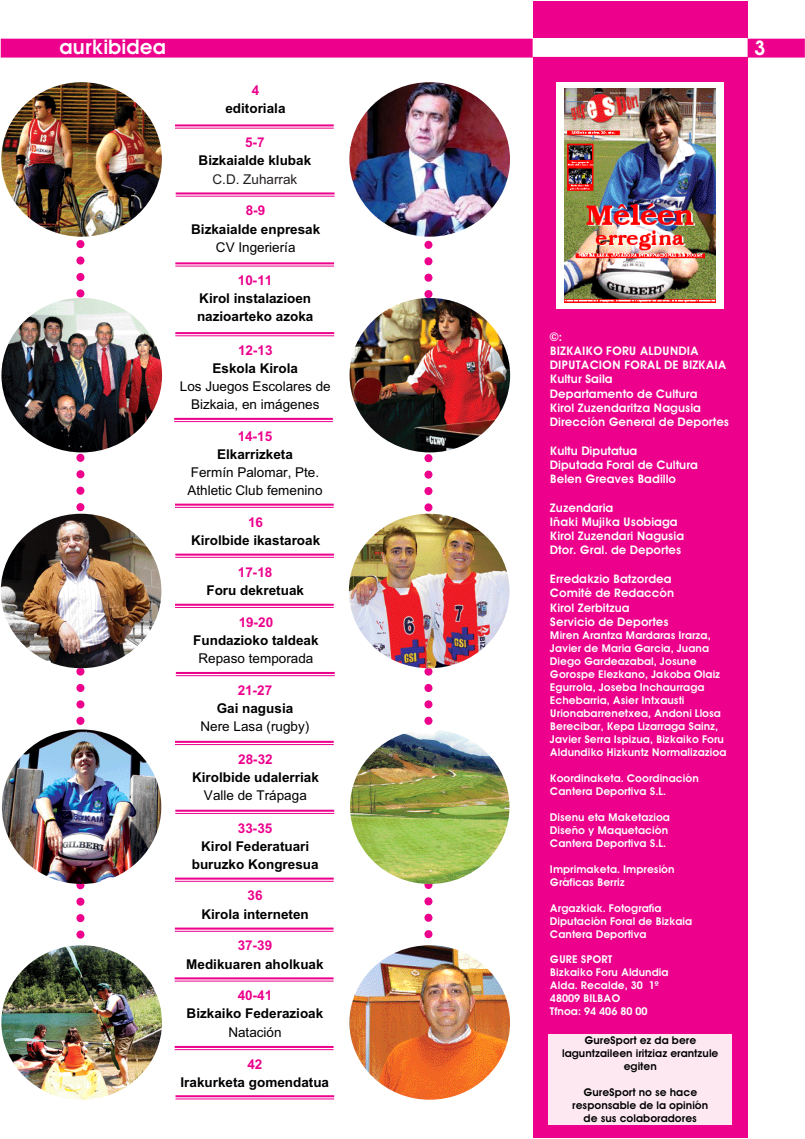
<style>
.page{position:relative;width:805px;height:1139px;background:#fff}
.page>*{position:absolute;margin:0;border:0;box-sizing:border-box;transform-origin:0 0}
.t1{font:600 20.25px "Avant Garde";color:#fff}
.t2{font:13.5px/18.1px "Arial Bold MS";color:#000}
.t3{font:13.5px/18.1px "Arial MS";color:#000;text-align:center}
.t4{font:13.5px "Arial Bold MS";color:#ec008c}
.t5{font:13.5px "Arial MS";color:#231f20}
.t6{font:600 11.85px/14.2px "Avant Garde";color:#fff}
.t7{font:600 10.8px/12.9px "Avant Garde";color:#fff}
.t8{font:600 10.8px/12.9px "Avant Garde";color:#000;text-align:center}
</style>
<div class="page">
<img style="left:0;top:1px;width:804px;height:1137px">
<h1 class="t1" style="left:60px;top:39px;width:108px">aurkibidea</h1>
<h1 class="t1" style="left:754px;top:40px;width:13px">3</h1>
<p class="t4" style="left:252px;top:85px;width:9px">4</p>
<p class="t2" style="left:225px;top:101px;width:62px">editoriala</p>
<p class="t4" style="left:245px;top:138px;width:21px">5-7</p>
<p class="t2" style="left:199px;top:153px;width:114px">Bizkaialde klubak</p>
<p class="t5" style="left:212px;top:174px;width:86px">C.D. Zuharrak</p>
<p class="t4" style="left:246px;top:206px;width:21px">8-9</p>
<p class="t2" style="left:191px;top:221px;width:131px">Bizkaialde enpresak</p>
<p class="t3" style="left:216px;top:239px;width:81px">CV Ingeriería</p>
<p class="t4" style="left:238px;top:275px;width:36px">10-11</p>
<p class="t2" style="left:197px;top:291px;width:118px">Kirol instalazioen nazioarteko azoka</p>
<p class="t4" style="left:238px;top:345px;width:36px">12-13</p>
<p class="t2" style="left:212px;top:360px;width:87px">Eskola Kirola</p>
<p class="t3" style="left:180px;top:379px;width:152px">Los Juegos Escolares de<br>Bizkaia, en imágenes</p>
<p class="t4" style="left:238px;top:431px;width:36px">14-15</p>
<p class="t2" style="left:217px;top:446px;width:77px">Elkarrizketa</p>
<p class="t3" style="left:187px;top:464px;width:137px;text-align:left">Fermín Palomar, Pte.<br>Athletic Club femenino</p>
<p class="t4" style="left:248px;top:517px;width:17px">16</p>
<p class="t2" style="left:191px;top:532px;width:131px">Kirolbide ikastaroak</p>
<p class="t4" style="left:238px;top:567px;width:36px">17-18</p>
<p class="t2" style="left:206px;top:582px;width:99px">Foru dekretuak</p>
<p class="t4" style="left:239px;top:617px;width:36px">19-20</p>
<p class="t2" style="left:193px;top:632px;width:127px">Fundazioko taldeak</p>
<p class="t3" style="left:198px;top:650px;width:116px">Repaso temporada</p>
<p class="t4" style="left:238px;top:685px;width:36px">21-27</p>
<p class="t2" style="left:217px;top:700px;width:78px">Gai nagusia</p>
<p class="t3" style="left:200px;top:718px;width:110px">Nere Lasa (rugby)</p>
<p class="t4" style="left:238px;top:754px;width:36px">28-32</p>
<p class="t2" style="left:192px;top:769px;width:128px">Kirolbide udalerriak</p>
<p class="t3" style="left:204px;top:787px;width:104px">Valle de Trápaga</p>
<p class="t4" style="left:238px;top:823px;width:36px">33-35</p>
<p class="t2" style="left:192px;top:838px;width:128px;text-align:center">Kirol Federatuari buruzko Kongresua</p>
<p class="t4" style="left:247px;top:890px;width:17px">36</p>
<p class="t2" style="left:201px;top:906px;width:109px">Kirola interneten</p>
<p class="t4" style="left:238px;top:940px;width:36px">37-39</p>
<p class="t2" style="left:186px;top:956px;width:139px">Medikuaren aholkuak</p>
<p class="t4" style="left:238px;top:990px;width:36px">40-41</p>
<p class="t2" style="left:187px;top:1005px;width:138px">Bizkaiko Federazioak</p>
<p class="t3" style="left:228px;top:1024px;width:55px">Natación</p>
<p class="t4" style="left:247px;top:1059px;width:17px">42</p>
<p class="t2" style="left:180px;top:1074px;width:150px">Irakurketa gomendatua</p>
<p class="t6" style="left:550px;top:330px;width:181px">©:<br>BIZKAIKO FORU ALDUNDIA<br>DIPUTACION FORAL DE BIZKAIA<br>Kultur Saila<br>Departamento de Cultura<br>Kirol Zuzendaritza Nagusia<br>Dirección General de Deportes</p>
<p class="t6" style="left:550px;top:444px;width:149px">Kultu Diputatua<br>Diputada Foral de Cultura<br>Belen Greaves Badillo</p>
<p class="t6" style="left:550px;top:501px;width:136px">Zuzendaria<br>Iñaki Mujika Usobiaga<br>Kirol Zuzendari Nagusia<br>Dtor. Gral. de Deportes</p>
<p class="t6" style="left:550px;top:572px;width:126px">Erredakzio Batzordea<br>Comité de Redaccón<br>Kirol Zerbitzua<br>Servicio de Deportes</p>
<p class="t7" style="left:550px;top:629px;width:178px">Miren Arantza Mardaras Irarza,<br>Javier de Maria Garcia, Juana<br>Diego Gardeazabal, Josune<br>Gorospe Elezkano, Jakoba Olaiz<br>Egurrola, Joseba Inchaurraga<br>Echebarria, Asier Intxausti<br>Urionabarrenetxea, Andoni Llosa<br>Berecibar, Kepa Lizarraga Sainz,<br>Javier Serra Ispizua, Bizkaiko Foru<br>Aldundiko Hizkuntz Normalizazioa</p>
<p class="t7" style="left:550px;top:772px;width:150px">Koordinaketa. Coordinación<br>Cantera Deportiva S.L.</p>
<p class="t7" style="left:550px;top:811px;width:122px">Disenu eta Maketazioa<br>Diseño y Maquetación<br>Cantera Deportiva S.L.</p>
<p class="t7" style="left:550px;top:863px;width:126px">Imprimaketa. Impresión<br>Gráficas Berriz</p>
<p class="t7" style="left:550px;top:902px;width:144px">Argazkiak. Fotografía<br>Diputación Foral de Bizkaia<br>Cantera Deportiva</p>
<p class="t7" style="left:550px;top:953px;width:120px">GURE SPORT<br>Bizkaiko Foru Aldundia<br>Alda. Recalde, 30 1º<br>48009 BILBAO<br>Tfnoa: 94 406 80 00</p>
<p class="t8" style="left:562px;top:1034px;width:158px">GureSport ez da bere laguntzaileen iritziaz erantzule egiten</p>
<p class="t8" style="left:572px;top:1086px;width:138px">GureSport no se hace responsable de la opinión de sus colaboradores</p>
</div>
